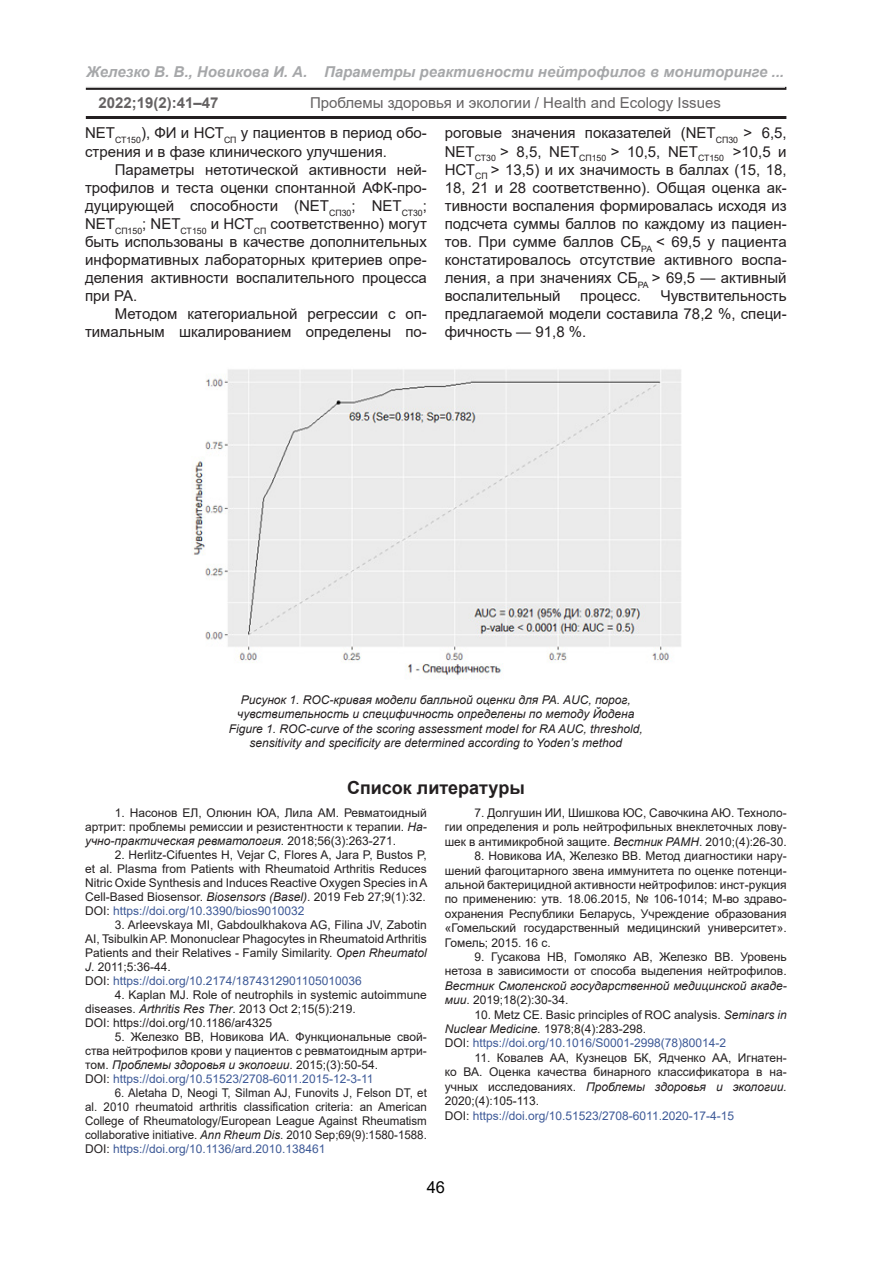
<style>
.page{position:relative;width:893px;height:1263px;background:#fff}
.page>*{position:absolute;margin:0;border:0;box-sizing:border-box;transform-origin:0 0}
.ПОДВАЛ_литература{font:700 18px "Arial";color:#231f20}
.t1{font:16.5px "Arial";color:#000}
.ТЕЛО{font:15px/18px "Arial";color:#231f20;text-align:justify}
.t2{font:italic 700 15px "Arial";color:#808285}
.t3{font:700 15px "Arial";color:#231f20}
.ПОДВАЛ_список_литера{font:12px/14.4px "Arial";color:#231f20;text-align:justify}
.ПОДВАЛ_DOI{font:12px "Arial";color:#3d5997}
.Рисунок{font:italic 12px/14.4px "Arial";color:#231f20;text-align:center}
.ПОДВАЛ_список_литера-2{font:12px/14px "Arial";color:#231f20;text-align:justify;scale:.96 1}
.ПОДВАЛ_DOI-2{font:12px "Arial";color:#231f20}
.s1{font-style:italic}
.s2{color:#231f20}
</style>
<div class="page">
<hr style="left:86px;top:116px;width:700px;height:3px;background:#231f20">
<hr style="left:86px;top:87px;width:700px;height:3px;background:#231f20">
<div style="left:85px;top:59px;width:700px;height:29px;background:#fff"></div>
<img style="left:191px;top:369px;width:490px;height:307px">
<p class="t2" style="left:86px;top:62px;width:700px">Железко В. В., Новикова И. А. Параметры реактивности нейтрофилов в мониторинге ...</p>
<p class="t3" style="left:99px;top:92px;width:122px">2022;19(2):41–47</p>
<p class="ТЕЛО" style="left:310px;top:94px;width:412px">Проблемы здоровья и экологии / Health and Ecology Issues</p>
<p class="ТЕЛО" style="left:85px;top:124px;width:343px">NET<sub>СТ150</sub>), ФИ и НСТ<sub>СП</sub> у пациентов в период обо&shy;стрения и в фазе клинического улучшения.</p>
<p class="ТЕЛО" style="left:85px;top:160px;width:343px;text-indent:30px">Параметры нетотической активности ней&shy;трофилов и теста оценки спонтанной АФК-про&shy;дуцирующей способности (NET<sub>СП30</sub>; NET<sub>СТ30</sub>; NET<sub>СП150</sub>; NET<sub>СТ150</sub> и НСТ<sub>СП</sub> соответственно) могут быть использованы в качестве дополнительных информативных лабораторных критериев опре&shy;деления активности воспалительного процесса при РА.</p>
<p class="ТЕЛО" style="left:85px;top:304px;width:343px;text-align:right">Методом категориальной регрессии с оп&shy;тимальным шкалированием определены по-</p>
<p class="ТЕЛО" style="left:445px;top:124px;width:343px">роговые значения показателей (NET<sub>СП30</sub> &gt; 6,5, NET<sub>СТ30</sub> &gt; 8,5, NET<sub>СП150</sub> &gt; 10,5, NET<sub>СТ150</sub> &gt;10,5 и НСТ<sub>СП</sub> &gt; 13,5) и их значимость в баллах (15, 18, 18, 21 и 28 соответственно). Общая оценка ак&shy;тивности воспаления формировалась исходя из подсчета суммы баллов по каждому из пациен&shy;тов. При сумме баллов СБ<sub>РА</sub> &lt; 69,5 у пациента констатировалось отсутствие активного воспа&shy;ления, а при значениях СБ<sub>РА</sub> &gt; 69,5 — активный воспалительный</p>
<p class="ТЕЛО" style="left:445px;top:286px;width:343px;text-indent:216px">Чувствительность предлагаемой модели составила 78,2 %, специ&shy;фичность — 91,8 %.</p>
<p class="ТЕЛО" style="left:580px;top:286px;width:62px">процесс.</p>
<p class="Рисунок" style="left:229px;top:693px;width:415px">Рисунок 1. ROC-кривая модели балльной оценки для РА. AUC, порог, чувствительность и специфичность определены по методу Йодена Figure 1. ROC-curve of the scoring assessment model for RA AUC, threshold, sensitivity and specificity are determined according to Yoden’s method</p>
<p class="ПОДВАЛ_литература" style="left:347px;top:775px;width:179px">Список литературы</p>
<p class="ПОДВАЛ_список_литера" style="left:85px;top:805px;width:343px;text-indent:30px">1. Насонов ЕЛ, Олюнин ЮА, Лила АМ. Ревматоидный артрит: проблемы ремиссии и резистентности к терапии. <span class="s1">На&shy;учно-практическая ревматология</span>. 2018;56(3):263-271.</p>
<p class="ПОДВАЛ_список_литера" style="left:85px;top:847px;width:344px;text-indent:30px">2. Herlitz-Cifuentes H, Vejar C, Flores A, Jara P, Bustos P, et al. Plasma from Patients with Rheumatoid Arthritis Reduces Nitric Oxide Synthesis and Induces Reactive Oxygen Species in A Cell-Based Biosensor. <span class="s1">Biosensors (Basel)</span>. 2019 Feb 27;9(1):32.</p>
<p class="ПОДВАЛ_DOI" style="left:85px;top:902px;width:221px"><span class="s2">DOI:</span> https://doi.org/10.3390/bios9010032</p>
<p class="ПОДВАЛ_список_литера" style="left:85px;top:917px;width:343px;text-indent:30px">3. Arleevskaya MI, Gabdoulkhakova AG, Filina JV, Zabotin AI, Tsibulkin AP. Mononuclear Phagocytes in Rheumatoid Arthritis Patients and their Relatives - Family Similarity. <span class="s1">Open Rheumatol J</span>. 2011;5:36-44.</p>
<p class="ПОДВАЛ_DOI" style="left:85px;top:972px;width:278px"><span class="s2">DOI:</span> https://doi.org/10.2174/1874312901105010036</p>
<p class="ПОДВАЛ_список_литера" style="left:85px;top:988px;width:343px;line-height:14px;text-indent:30px">4. Kaplan MJ. Role of neutrophils in systemic autoimmune diseases. <span class="s1">Arthritis Res Ther</span>. 2013 Oct 2;15(5):219.</p>
<p class="ПОДВАЛ_DOI-2" style="left:85px;top:1014px;width:189px">DOI: https://doi.org/10.1186/ar4325</p>
<p class="ПОДВАЛ_список_литера" style="left:85px;top:1030px;width:343px;line-height:14px;text-indent:30px">5. Железко ВВ, Новикова ИА. Функциональные свой&shy;ства нейтрофилов крови у пациентов с ревматоидным артри&shy;том. <span class="s1">Проблемы здоровья и экологии</span>. 2015;(3):50-54.</p>
<p class="ПОДВАЛ_DOI" style="left:85px;top:1071px;width:290px"><span class="s2">DOI:</span> https://doi.org/10.51523/2708-6011.2015-12-3-11</p>
<p class="ПОДВАЛ_список_литера-2" style="left:85px;top:1086px;width:358px;text-indent:30px">6. Aletaha D, Neogi T, Silman AJ, Funovits J, Felson DT, et al. 2010 rheumatoid arthritis classification criteria: an American College of Rheumatology/European League Against Rheumatism collaborative initiative. <span class="s1">Ann Rheum Dis</span>. 2010 Sep;69(9):1580-1588.</p>
<p class="ПОДВАЛ_DOI" style="left:85px;top:1141px;width:242px"><span class="s2">DOI:</span> https://doi.org/10.1136/ard.2010.138461</p>
<p class="ПОДВАЛ_список_литера" style="left:445px;top:805px;width:343px;text-indent:30px">7. Долгушин ИИ, Шишкова ЮС, Савочкина АЮ. Техноло&shy;гии определения и роль нейтрофильных внеклеточных лову&shy;шек в антимикробной защите. <span class="s1">Вестник РАМН</span>. 2010;(4):26-30.</p>
<p class="ПОДВАЛ_список_литера" style="left:445px;top:849px;width:343px;text-indent:30px">8. Новикова ИА, Железко ВВ. Метод диагностики нару&shy;шений фагоцитарного звена иммунитета по оценке потенци&shy;альной бактерицидной активности нейтрофилов: инст-рукция по применению: утв. 18.06.2015, № 106-1014; М-во здраво&shy;охранения Республики Беларусь, Учреждение образования «Гомельский государственный медицинский университет».<br>Гомель; 2015. 16 с.</p>
<p class="ПОДВАЛ_список_литера" style="left:445px;top:949px;width:343px;text-indent:30px">9. Гусакова НВ, Гомоляко АВ, Железко ВВ. Уровень нетоза в зависимости от способа выделения нейтрофилов.<br><span class="s1">Вестник Смоленской государственной медицинской акаде&shy;мии</span>. 2019;18(2):30-34.</p>
<p class="ПОДВАЛ_список_литера" style="left:445px;top:1007px;width:343px;text-indent:30px">10. Metz CE. Basic principles of ROC analysis. <span class="s1">Seminars in<br>Nuclear Medicine.</span> 1978;8(4):283-298.</p>
<p class="ПОДВАЛ_DOI" style="left:445px;top:1035px;width:283px"><span class="s2">DOI:</span> https://doi.org/10.1016/S0001-2998(78)80014-2</p>
<p class="ПОДВАЛ_список_литера" style="left:445px;top:1050px;width:343px;text-indent:30px">11. Ковалев АА, Кузнецов БК, Ядченко АА, Игнатен&shy;ко ВА. Оценка качества бинарного классификатора в на&shy;учных исследованиях. <span class="s1">Проблемы здоровья и экологии.<br></span>2020;(4):105-113.</p>
<p class="ПОДВАЛ_DOI" style="left:445px;top:1107px;width:291px"><span class="s2">DOI:</span> https://doi.org/10.51523/2708-6011.2020-17-4-15</p>
<h2 class="t1" style="left:427px;top:1175px;width:20px">46</h2>
</div>
